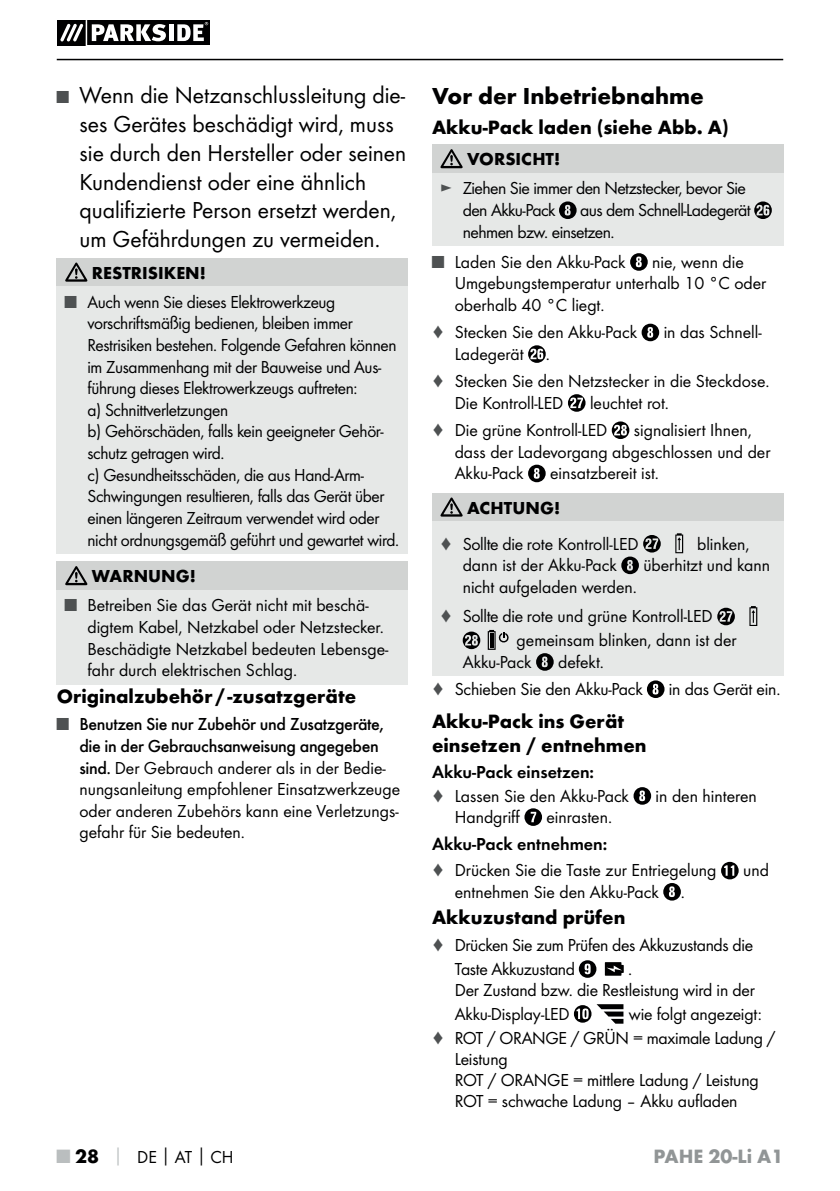
<style>
.page{position:relative;width:840px;height:1191px;background:#fff}
.page>*{position:absolute;margin:0;border:0;box-sizing:border-box;transform-origin:0 0}
.t1{font:24px/28.8px "Futura Boo";color:#000001}
.t2{font:700 24px "Futura";color:#000001}
.t3{font:700 20px/24px "Futura";color:#000001}
.t4{font:700 20px "Futura";color:#919596}
.t5{font:18px/21.6px "Futura Boo";letter-spacing:-.01em;color:#000001}
.t6{font:18px/21.6px "Futura Boo";letter-spacing:-.03em;color:#000001}
.t7{font:500 18px/21.6px "Futura";letter-spacing:-.025em;color:#000001;text-align:right}
.t8{font:18px "Futura Dem";color:#000001}
.t9{font:700 18px "Futura";color:#000001}
.s1{font-size:18px;color:#4e5152}
.s2{color:#4e5152}
.s3{font-family:"Futura Boo";font-weight:400;color:#4e5152}
.s4{font-family:"Futura";font-weight:500}
.s5{font-family:"Futura";font-weight:700;font-size:20px;color:#babebf}
.s6{font-family:"Futura";font-weight:700;font-size:20px}
.s7{font-family:"Futura";font-weight:700;color:#babebf}
.s8{font-family:"Futura";font-weight:700}
</style>
<div class="page">
<hr style="left:57px;top:59px;width:725px;height:1px;background:#000001">
<svg style="left:57px;top:21px;width:152px;height:24px"></svg>
<div style="left:57px;top:258px;width:351px;height:28px;background:#d1d3d2"></div>
<div style="left:57px;top:286px;width:351px;height:267px;background:#e6e8e7"></div>
<svg style="left:65px;top:262px;width:22px;height:20px"></svg>
<div style="left:57px;top:561px;width:351px;height:29px;background:#d1d3d2"></div>
<div style="left:57px;top:590px;width:351px;height:94px;background:#e6e8e7"></div>
<svg style="left:65px;top:566px;width:22px;height:19px"></svg>
<div style="left:432px;top:145px;width:350px;height:28px;background:#d1d3d2"></div>
<div style="left:432px;top:173px;width:350px;height:73px;background:#e6e8e7"></div>
<svg style="left:440px;top:149px;width:22px;height:19px"></svg>
<svg style="left:559px;top:201px;width:17px;height:18px"></svg>
<svg style="left:754px;top:201px;width:17px;height:18px"></svg>
<svg style="left:630px;top:253px;width:17px;height:18px"></svg>
<svg style="left:641px;top:324px;width:17px;height:17px"></svg>
<svg style="left:528px;top:345px;width:17px;height:18px"></svg>
<svg style="left:568px;top:394px;width:17px;height:18px"></svg>
<svg style="left:611px;top:421px;width:18px;height:18px"></svg>
<svg style="left:528px;top:464px;width:17px;height:18px"></svg>
<div style="left:432px;top:493px;width:350px;height:28px;background:#d1d3d2"></div>
<div style="left:432px;top:521px;width:350px;height:155px;background:#e6e8e7"></div>
<svg style="left:440px;top:497px;width:22px;height:19px"></svg>
<svg style="left:675px;top:533px;width:7px;height:20px"></svg>
<svg style="left:621px;top:535px;width:39px;height:39px"></svg>
<svg style="left:717px;top:608px;width:17px;height:17px"></svg>
<svg style="left:749px;top:606px;width:7px;height:20px"></svg>
<svg style="left:462px;top:631px;width:18px;height:18px"></svg>
<svg style="left:487px;top:630px;width:22px;height:20px"></svg>
<svg style="left:536px;top:653px;width:17px;height:18px"></svg>
<svg style="left:646px;top:680px;width:18px;height:18px"></svg>
<svg style="left:633px;top:787px;width:17px;height:17px"></svg>
<svg style="left:524px;top:808px;width:17px;height:18px"></svg>
<svg style="left:721px;top:862px;width:17px;height:17px"></svg>
<svg style="left:663px;top:883px;width:17px;height:17px"></svg>
<svg style="left:578px;top:960px;width:18px;height:17px"></svg>
<svg style="left:604px;top:962px;width:20px;height:14px"></svg>
<svg style="left:573px;top:1004px;width:50px;height:19px"></svg>
<h1 class="t1" style="left:79px;top:82px;width:328px;text-indent:-23px"><span class="s1">■</span> Wenn die Netzanschlussleitung die&shy;ses Gerätes beschädigt wird, muss sie durch den Hersteller oder seinen Kundendienst oder eine ähnlich qualifizierte Person ersetzt werden, um Gefährdungen zu vermeiden.</h1>
<p class="t9" style="left:92px;top:266px;width:115px">RESTRISIKEN!</p>
<p class="t5" style="left:87px;top:292px;width:313px;text-indent:-23px"><span class="s2">■</span> Auch wenn Sie dieses Elektrowerkzeug vorschriftsmäßig bedienen, bleiben immer Restrisiken bestehen. Folgende Gefahren können im Zusammenhang mit der Bauweise und Aus&shy;führung dieses Elektrowerkzeugs auftreten:<br>a) Schnittverletzungen<br>b) Gehörschäden, falls kein geeigneter Gehör&shy;schutz getragen wird.<br>c) Gesundheitsschäden, die aus Hand-Arm-Schwingungen resultieren, falls das Gerät über einen längeren Zeitraum verwendet wird oder nicht ordnungsgemäß geführt und gewartet wird.</p>
<p class="t9" style="left:92px;top:569px;width:105px">WARNUNG!</p>
<p class="t5" style="left:87px;top:595px;width:302px;text-indent:-23px"><span class="s2">■</span> Betreiben Sie das Gerät nicht mit beschä&shy;digtem Kabel, Netzkabel oder Netzstecker.<br>Beschädigte Netzkabel bedeuten Lebensge&shy;fahr durch elektrischen Schlag.</p>
<p class="t3" style="left:57px;top:686px;width:301px">Originalzubehör / -zusatzgeräte</p>
<p class="t7" style="left:57px;top:714px;width:328px"><span class="s3">■</span> Benutzen Sie nur Zubehör und Zusatzgeräte, die in der Gebrauchsanweisung angegeben</p>
<p class="t5" style="left:79px;top:757px;width:322px"><span class="s4">sind.</span> Der Gebrauch anderer als in der Bedie&shy;nungsanleitung empfohlener Einsatzwerkzeuge oder anderen Zubehörs kann eine Verletzungs&shy;gefahr für Sie bedeuten.</p>
<h1 class="t2" style="left:432px;top:87px;width:273px">Vor der Inbetriebnahme</h1>
<p class="t3" style="left:432px;top:117px;width:298px">Akku-Pack laden (siehe Abb. A)</p>
<p class="t9" style="left:467px;top:152px;width:94px">VORSICHT!</p>
<p class="t6" style="left:462px;top:179px;width:285px;text-indent:-23px"><span class="s2">►</span> Ziehen Sie immer den Netzstecker, bevor Sie den Akku-Pack</p>
<p class="t6" style="left:462px;top:200px;width:289px;text-indent:117px">aus dem Schnell-Ladegerät nehmen bzw. einsetzen.</p>
<p class="t5" style="left:432px;top:252px;width:195px"><span class="s2">■</span> Laden Sie den Akku-Pack</p>
<p class="t5" style="left:454px;top:252px;width:313px;text-indent:197px">nie, wenn die<br>Umgebungstemperatur unterhalb 10 °C oder oberhalb 40 °C liegt.</p>
<p class="t5" style="left:432px;top:322px;width:206px"><span class="s2">♦</span> Stecken Sie den Akku-Pack</p>
<p class="t5" style="left:663px;top:322px;width:99px">in das Schnell-</p>
<p class="t5" style="left:432px;top:341px;width:339px;line-height:27.2px;text-indent:23px">Ladegerät .<br><span class="s2">♦</span> Stecken Sie den Netzstecker in die Steckdose.</p>
<p class="t5" style="left:454px;top:393px;width:110px">Die Kontroll-LED</p>
<p class="t5" style="left:432px;top:390px;width:238px;line-height:27.2px;text-indent:158px">leuchtet rot. <span class="s2">♦</span> Die grüne Kontroll-LED</p>
<p class="t5" style="left:454px;top:420px;width:317px;text-indent:179px">signalisiert Ihnen, dass der Ladevorgang abgeschlossen und der<br>Akku-Pack</p>
<p class="t5" style="left:550px;top:463px;width:110px">einsatzbereit ist.</p>
<p class="t9" style="left:467px;top:500px;width:94px">ACHTUNG!</p>
<p class="t5" style="left:440px;top:533px;width:200px"><span class="s2">♦</span> Sollte die rote Kontroll-LED</p>
<p class="t5" style="left:696px;top:533px;width:54px">blinken,</p>
<p class="t5" style="left:462px;top:555px;width:155px">dann ist der Akku-Pack</p>
<p class="t5" style="left:643px;top:555px;width:128px">überhitzt und kann</p>
<p class="t5" style="left:440px;top:573px;width:274px;line-height:29.6px;text-indent:23px">nicht aufgeladen werden.<br><span class="s2">♦</span> Sollte die rote und grüne Kontroll-LED</p>
<p class="t5" style="left:462px;top:630px;width:275px;text-indent:54px">gemeinsam blinken, dann ist der<br>Akku-Pack</p>
<p class="t5" style="left:432px;top:649px;width:212px;line-height:27.2px;text-indent:126px">defekt.<br><span class="s2">♦</span> Schieben Sie den Akku-Pack</p>
<p class="t5" style="left:668px;top:679px;width:113px">in das Gerät ein.</p>
<p class="t3" style="left:432px;top:710px;width:216px">Akku-Pack ins Gerät einsetzen / entnehmen</p>
<p class="t8" style="left:432px;top:763px;width:163px">Akku-Pack einsetzen:</p>
<p class="t5" style="left:432px;top:786px;width:198px"><span class="s2">♦</span> Lassen Sie den Akku-Pack</p>
<p class="t5" style="left:655px;top:786px;width:103px">in den hinteren</p>
<p class="t5" style="left:454px;top:807px;width:67px">Handgriff</p>
<p class="t5" style="left:546px;top:807px;width:67px">einrasten.</p>
<p class="t8" style="left:432px;top:835px;width:177px">Akku-Pack entnehmen:</p>
<p class="t5" style="left:432px;top:860px;width:286px"><span class="s2">♦</span> Drücken Sie die Taste zur Entriegelung</p>
<p class="t5" style="left:742px;top:860px;width:27px">und</p>
<p class="t5" style="left:454px;top:881px;width:231px">entnehmen Sie den Akku-Pack .</p>
<p class="t3" style="left:432px;top:907px;width:195px">Akkuzustand prüfen</p>
<p class="t5" style="left:454px;top:934px;width:300px;line-height:23.8px;text-indent:-23px"><span class="s2">♦</span> Drücken Sie zum Prüfen des Akkuzustands die<br>Taste Akkuzustand</p>
<p class="t5" style="left:454px;top:959px;width:301px;line-height:21px;text-indent:173px">.<br>Der Zustand bzw. die Restleistung wird in der</p>
<p class="t5" style="left:454px;top:1003px;width:116px">Akku-Display-LED</p>
<p class="t5" style="left:432px;top:1002px;width:345px;line-height:23.8px;text-indent:197px">wie folgt angezeigt: <span class="s2">♦</span> ROT / ORANGE / GRÜN = maximale Ladung /</p>
<p class="t5" style="left:454px;top:1049px;width:305px;line-height:21px">Leistung<br>ROT / ORANGE = mittlere Ladung / Leistung<br>ROT = schwache Ladung – Akku aufladen</p>
<p class="t5" style="left:57px;top:1146px;width:178px"><span class="s5">■</span> <span class="s6">28</span> <span class="s7">│</span> DE<span class="s8">│</span>AT<span class="s8">│</span>CH</p>
<p class="t4" style="left:653px;top:1148px;width:132px">PAHE 20-Li A1</p>
</div>
